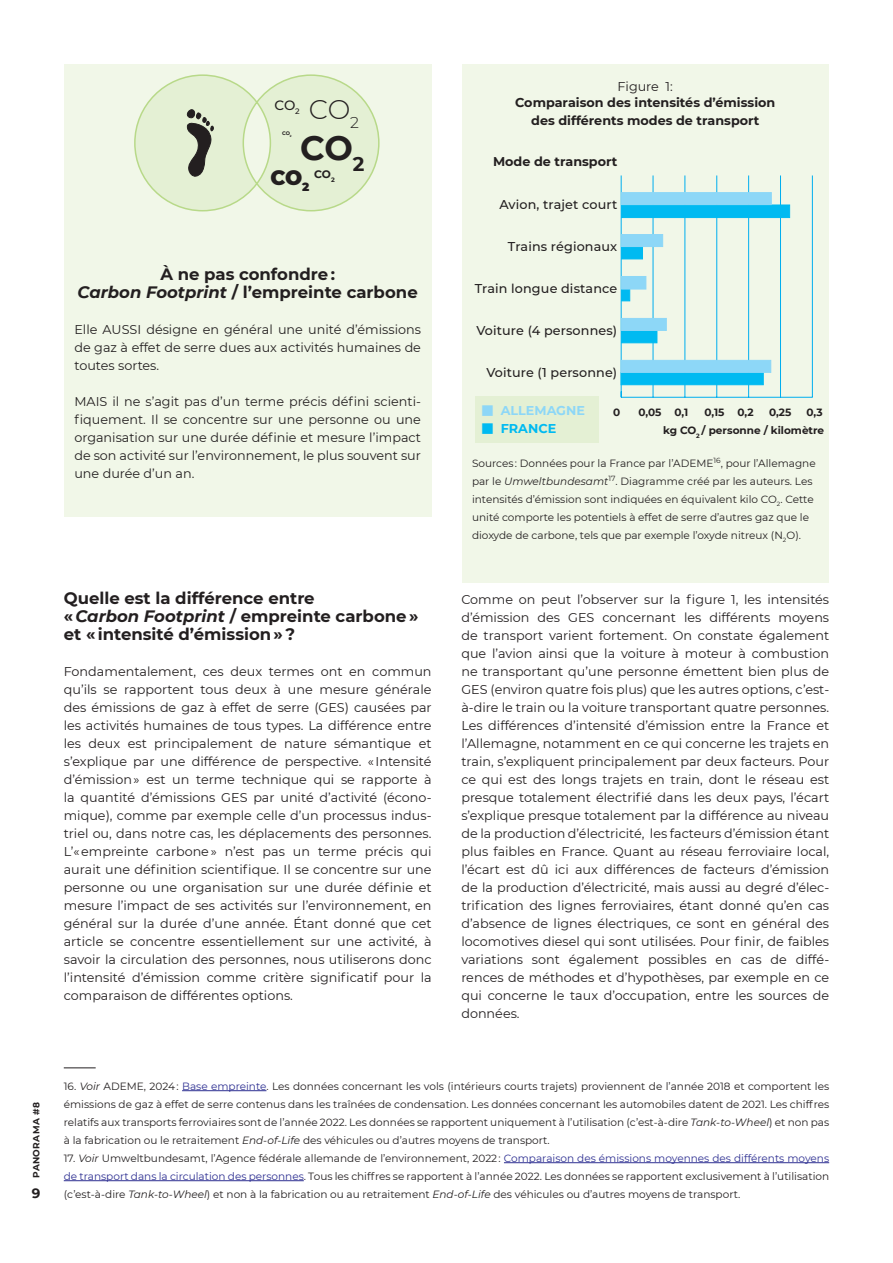
<style>
.page{position:relative;width:893px;height:1263px;background:#fff}
.page>*{position:absolute;margin:0;border:0;box-sizing:border-box;transform-origin:0 0}
.t1{font:700 33.75px "Montserrat";color:#231f20}
.t2{font:300 27px "Montserrat";color:#231f20}
.t3{font:900 20.25px "Montserrat";color:#231f20}
.txt_cour_reg{font:700 16.5px/18px "Montserrat";color:#231f20}
.t4{font:500 13.5px "Montserrat";color:#231f20}
.t5{font:700 13.5px "Montserrat";color:#231f20}
.txt_cour_reg-2{font:12.75px/18px "Montserrat";color:#231f20;text-align:justify}
.t6{font:500 12.75px "Montserrat";letter-spacing:.01em;color:#231f20}
.t7{font:700 12.75px "Montserrat";color:#231f20}
.txt_cour_reg-3{font:700 12.75px "Montserrat";color:#8dd7f7}
.txt_cour_reg-4{font:700 12.75px "Montserrat";color:#00baf1}
.t8{font:900 11.85px "Montserrat";color:#231f20}
.t9{font:700 10.8px "Montserrat";color:#231f20}
.t10{font:10.5px/18px "Montserrat";color:#231f20;text-align:justify}
.txt_cour_reg-5{font:700 10.5px "Montserrat";color:#231f20}
.t11{font:700 9px "Montserrat";letter-spacing:.04em;color:#231f20}
.t12{font:700 5.1px "Montserrat";color:#231f20}
.s1{font-style:italic}
.s2{font-weight:400;font-size:27px}
.s3{color:#2e3092}
</style>
<div class="page">
<div style="left:64px;top:64px;width:368px;height:453px;background:#f1f7e8"></div>
<div style="left:462px;top:64px;width:367px;height:519px;background:#f1f7e8"></div>
<hr style="left:64px;top:1067px;width:32px;height:1px;background:#231f20">
<hr style="left:182px;top:1090px;width:84px;height:1px;background:#2e3092">
<hr style="left:504px;top:1162px;width:325px;height:1px;background:#2e3092">
<hr style="left:64px;top:1180px;width:240px;height:1px;background:#2e3092">
<div style="left:475px;top:396px;width:123px;height:47px;background:#e4f0d4"></div>
<hr style="left:621px;top:397px;width:191px;height:1px;background:#00aeef">
<hr style="left:653px;top:175px;width:1px;height:222px;background:#00aeef">
<hr style="left:685px;top:175px;width:1px;height:222px;background:#00aeef">
<hr style="left:716px;top:175px;width:1px;height:222px;background:#00aeef">
<hr style="left:748px;top:175px;width:1px;height:222px;background:#00aeef">
<hr style="left:780px;top:175px;width:1px;height:222px;background:#00aeef">
<hr style="left:812px;top:175px;width:1px;height:222px;background:#00aeef">
<hr style="left:621px;top:175px;width:1px;height:222px;background:#00aeef">
<div style="left:621px;top:247px;width:22px;height:12px;background:#00baf1"></div>
<div style="left:621px;top:234px;width:42px;height:13px;background:#8dd7f7"></div>
<div style="left:621px;top:205px;width:169px;height:13px;background:#00baf1;border:1px solid #00baf1"></div>
<div style="left:621px;top:192px;width:150px;height:13px;background:#8dd7f7"></div>
<div style="left:621px;top:373px;width:142px;height:12px;background:#00baf1;border:1px solid #00baf1"></div>
<div style="left:621px;top:360px;width:150px;height:12px;background:#8dd7f7"></div>
<div style="left:621px;top:289px;width:9px;height:12px;background:#00baf1;border:1px solid #00baf1"></div>
<div style="left:621px;top:276px;width:25px;height:13px;background:#8dd7f7"></div>
<div style="left:621px;top:331px;width:36px;height:12px;background:#00baf1;border:1px solid #00baf1"></div>
<div style="left:621px;top:318px;width:45px;height:12px;background:#8dd7f7"></div>
<svg style="left:134px;top:74px;width:246px;height:138px"></svg>
<p class="t4" style="left:274px;top:95px;width:27px">CO<sub>2</sub></p>
<p class="t2" style="left:309px;top:91px;width:52px">CO<sub>2</sub></p>
<p class="t12" style="left:282px;top:130px;width:11px">CO<sub>2</sub></p>
<p class="t1" style="left:300px;top:124px;width:65px">CO<sub>2</sub></p>
<p class="t3" style="left:270px;top:162px;width:33px">CO</p>
<p class="t9" style="left:314px;top:167px;width:22px">CO<sub>2</sub></p>
<p class="t8" style="left:302px;top:178px;width:9px">2</p>
<p class="txt_cour_reg" style="left:160px;top:264px;width:176px">À ne pas confondre :</p>
<p class="txt_cour_reg" style="left:78px;top:282px;width:342px"><span class="s1">Carbon Footprint</span> / l’empreinte carbone</p>
<p class="txt_cour_reg-2" style="left:74px;top:320px;width:348px">Elle AUSSI désigne en général une unité d’émissions de gaz à effet de serre dues aux activités humaines de toutes sortes.</p>
<p class="txt_cour_reg-2" style="left:74px;top:392px;width:348px">MAIS il ne s’agit pas d’un terme précis défini scienti&shy;fiquement. Il se concentre sur une personne ou une organisation sur une durée définie et mesure l’impact de son activité sur l’environnement, le plus souvent sur une durée d’un an.</p>
<p class="txt_cour_reg" style="left:64px;top:588px;width:252px">Quelle est la différence entre</p>
<p class="txt_cour_reg" style="left:64px;top:606px;width:356px">« <span class="s1">Carbon Footprint</span> / empreinte carbone » et « intensité d’émission » ?</p>
<p class="txt_cour_reg-2" style="left:64px;top:662px;width:369px">Fondamentalement, ces deux termes ont en commun qu’ils se rapportent tous deux à une mesure générale des émissions de gaz à effet de serre (GES) causées par les activités humaines de tous types. La différence entre les deux est principalement de nature sémantique et s’explique par une différence de perspective. « Intensité d’émission » est un terme technique qui se rapporte à la quantité d’émissions GES par unité d’activité (écono&shy;mique), comme par exemple celle d’un processus indus&shy;triel ou, dans notre cas, les déplacements des personnes.<br>L’« empreinte carbone » n’est pas un terme précis qui aurait une définition scientifique. Il se concentre sur une personne ou une organisation sur une durée définie et mesure l’impact de ses activités sur l’environnement, en général sur la durée d’une année. Étant donné que cet article se concentre essentiellement sur une activité, à savoir la circulation des personnes, nous utiliserons donc l’intensité d’émission comme critère significatif pour la comparaison de différentes options.</p>
<p class="txt_cour_reg-2" style="left:618px;top:77px;width:57px">Figure 1:</p>
<p class="t7" style="left:515px;top:93px;width:262px">Comparaison des intensités d’émission</p>
<p class="t7" style="left:531px;top:111px;width:230px">des différents modes de transport</p>
<p class="t7" style="left:493px;top:153px;width:126px">Mode de transport</p>
<p class="t6" style="left:499px;top:195px;width:119px">Avion, trajet court</p>
<p class="t6" style="left:508px;top:237px;width:111px">Trains régionaux</p>
<p class="t6" style="left:475px;top:279px;width:144px">Train longue distance</p>
<p class="t6" style="left:476px;top:321px;width:142px">Voiture (4 personnes)</p>
<p class="t6" style="left:486px;top:363px;width:132px">Voiture (1 personne)</p>
<p class="txt_cour_reg-3" style="left:479px;top:402px;width:107px"><span class="s2">■</span> ALLEMAGNE</p>
<p class="txt_cour_reg-4" style="left:479px;top:420px;width:78px"><span class="s2">■</span> FRANCE</p>
<p class="txt_cour_reg-5" style="left:613px;top:405px;width:9px">0</p>
<p class="txt_cour_reg-5" style="left:638px;top:405px;width:51px">0,05 0,1</p>
<p class="txt_cour_reg-5" style="left:704px;top:405px;width:51px">0,15 0,2</p>
<p class="txt_cour_reg-5" style="left:769px;top:405px;width:24px">0,25</p>
<p class="txt_cour_reg-5" style="left:806px;top:405px;width:18px">0,3</p>
<p class="txt_cour_reg-5" style="left:663px;top:423px;width:163px">kg CO<sub>2</sub> / personne / kilomètre</p>
<p class="t10" style="left:472px;top:454px;width:345px;text-align:left">Sources : Données pour la France par l’ADEME<sup>16</sup>, pour l’Allemagne par le <span class="s1">Umweltbundesamt</span><sup>17</sup>. Diagramme créé par les auteurs. Les intensités d’émission sont indiquées en équivalent kilo CO<sub>2</sub>. Cette unité comporte les potentiels à effet de serre d’autres gaz que le dioxyde de carbone, tels que par exemple l’oxyde nitreux (N<sub>2</sub>O).</p>
<p class="txt_cour_reg-2" style="left:461px;top:590px;width:369px">Comme on peut l’observer sur la figure 1, les intensités d’émission des GES concernant les différents moyens de transport varient fortement. On constate également que l’avion ainsi que la voiture à moteur à combustion ne transportant qu’une personne émettent bien plus de GES (environ quatre fois plus) que les autres options, c’est&shy;à-dire le train ou la voiture transportant quatre personnes.<br>Les différences d’intensité d’émission entre la France et l’Allemagne, notamment en ce qui concerne les trajets en train, s’expliquent principalement par deux facteurs. Pour ce qui est des longs trajets en train, dont le réseau est presque totalement électrifié dans les deux pays, l’écart s’explique presque totalement par la différence au niveau de la production d’électricité, les facteurs d’émission étant plus faibles en France. Quant au réseau ferroviaire local, l’écart est dû ici aux différences de facteurs d’émission de la production d’électricité, mais aussi au degré d’élec&shy;trification des lignes ferroviaires, étant donné qu’en cas d’absence de lignes électriques, ce sont en général des locomotives diesel qui sont utilisées. Pour finir, de faibles variations sont également possibles en cas de diffé&shy;rences de méthodes et d’hypothèses, par exemple en ce qui concerne le taux d’occupation, entre les sources de données.</p>
<p class="t11" style="left:30px;top:1178px;width:77px;rotate:-90deg">PANORAMA #8</p>
<p class="t5" style="left:32px;top:1183px;width:10px">9</p>
<p class="t10" style="left:64px;top:1077px;width:767px">16. <span class="s1">Voir</span> ADEME, 2024 : <span class="s3">Base empreinte</span>. Les données concernant les vols (intérieurs courts trajets) proviennent de l’année 2018 et comportent les émissions de gaz à effet de serre contenus dans les traînées de condensation. Les données concernant les automobiles datent de 2021. Les chiffres relatifs aux transports ferroviaires sont de l’année 2022. Les données se rapportent uniquement à l’utilisation (c’est-à-dire <span class="s1">Tank-to-Wheel</span>) et non pas à la fabrication ou le retraitement <span class="s1">End-of-Life</span> des véhicules ou d’autres moyens de transport.</p>
<p class="t10" style="left:64px;top:1149px;width:767px">17. <span class="s1">Voir</span> Umweltbundesamt, l’Agence fédérale allemande de l’environnement, 2022 : <span class="s3">Comparaison des émissions moyennes des différents moyens de transport dans la circulation des personnes</span>. Tous les chiffres se rapportent à l’année 2022. Les données se rapportent exclusivement à l’utilisation (c’est-à-dire <span class="s1">Tank-to-Wheel</span>) et non à la fabrication ou au retraitement <span class="s1">End-of-Life</span> des véhicules ou d’autres moyens de transport.</p>
</div>
